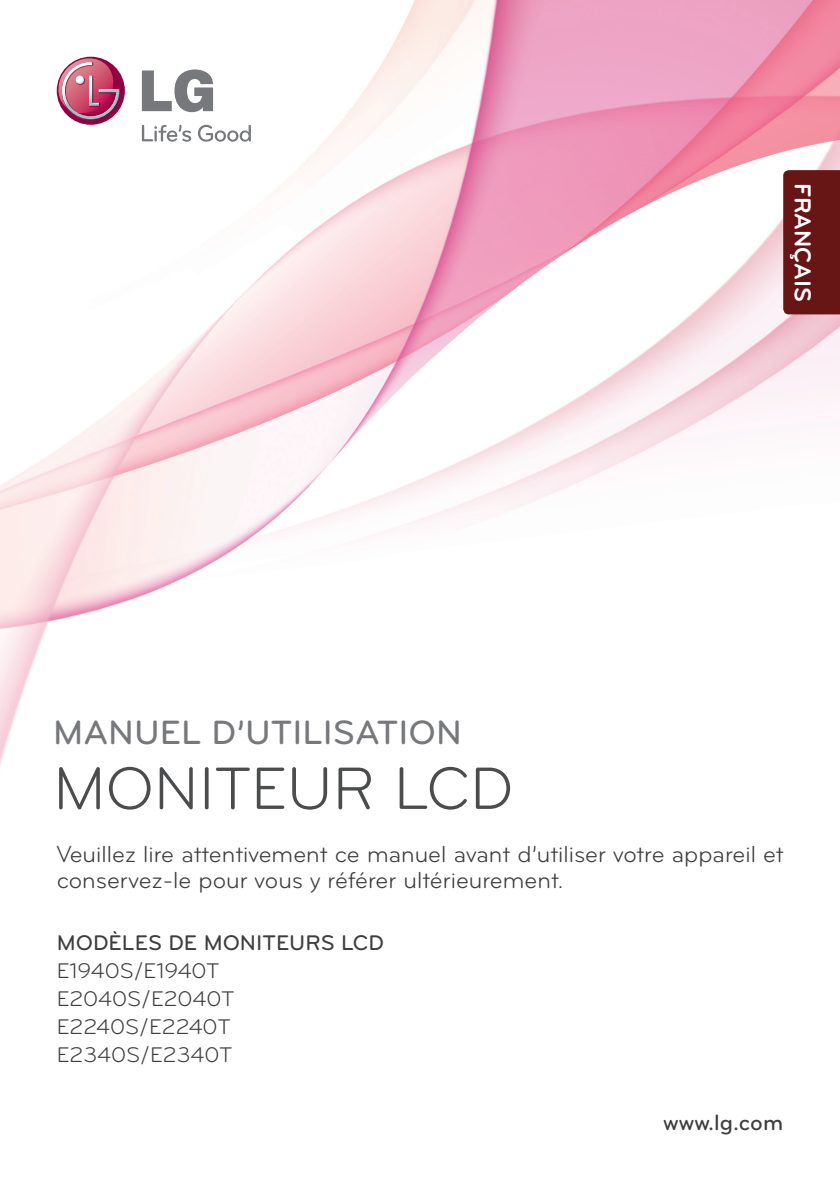
<style>
.page{position:relative;width:840px;height:1191px;background:#fff}
.page>*{position:absolute;margin:0;border:0;box-sizing:border-box;transform-origin:0 0}
.t1{font:62px "Bryant LG";color:#4b4c4d}
.t2{font:500 35px "Bryant LG";color:#76787b}
.t3{font:24px/26px "Bryant LG";color:#3e3e3f}
.t4{font:700 24px "Bryant LG";color:#fff}
.t5{font:500 23px "Bryant LG";color:#3e3e3f}
.t6{font:22px "Bryant LG";color:#3e3e3f}
.t7{font:500 22px "Bryant LG";color:#3e3e3f}
</style>
<div class="page">
<img style="left:0;top:0;width:839px;height:765px">
<svg style="left:57px;top:57px;width:68px;height:68px"></svg>
<svg style="left:55px;top:58px;width:66px;height:63px"></svg>
<svg style="left:142px;top:69px;width:71px;height:43px"></svg>
<svg style="left:142px;top:125px;width:49px;height:17px"></svg>
<svg style="left:198px;top:125px;width:53px;height:17px"></svg>
<div style="left:782px;top:170px;width:57px;height:144px;background:#681516"></div>
<p class="t2" style="left:53px;top:711px;width:410px">MANUEL D’UTILISATION</p>
<p class="t1" style="left:53px;top:751px;width:461px">MONITEUR LCD</p>
<p class="t4" style="left:817px;top:183px;width:120px;rotate:90deg">FRANÇAIS</p>
<p class="t3" style="left:57px;top:841px;width:728px">Veuillez lire attentivement ce manuel avant d’utiliser votre appareil et conservez-le pour vous y référer ultérieurement.</p>
<p class="t7" style="left:57px;top:929px;width:328px">MODÈLES DE MONITEURS LCD</p>
<p class="t6" style="left:57px;top:958px;width:164px">E1940S/E1940T</p>
<p class="t6" style="left:57px;top:986px;width:179px">E2040S/E2040T</p>
<p class="t6" style="left:57px;top:1014px;width:175px">E2240S/E2240T</p>
<p class="t6" style="left:57px;top:1042px;width:177px">E2340S/E2340T</p>
<p class="t5" style="left:663px;top:1108px;width:121px">www.lg.com</p>
</div>
